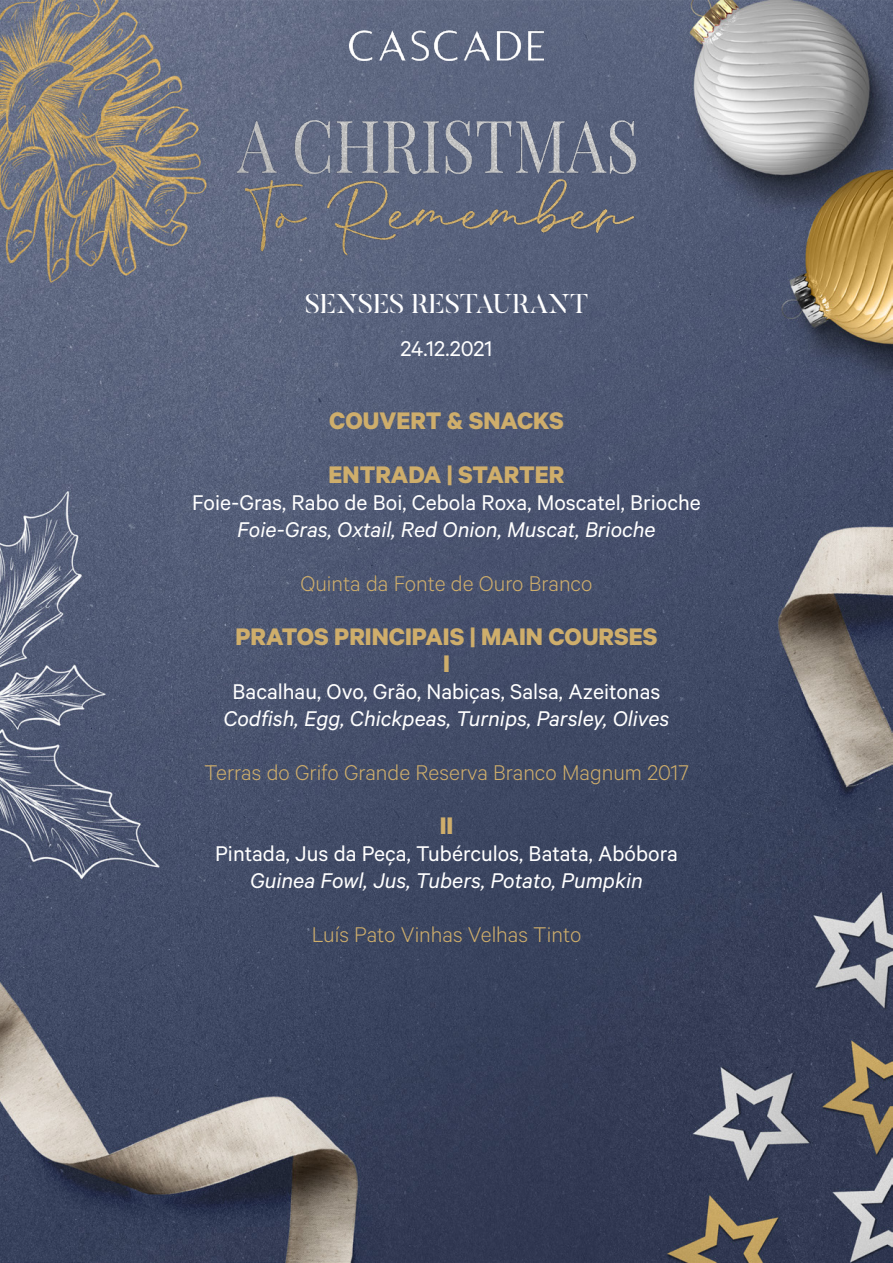
<style>
.page{position:relative;width:893px;height:1263px;background:#fff}
.page>*{position:absolute;margin:0;border:0;box-sizing:border-box;transform-origin:0 0}
.t1{font:700 27px "Calibre";color:#cfae6b}
.t2{font:27px "Butler Stencil";color:#fff}
.t3{font:24px "Calibre";color:#fff}
.t4{font:italic 24px "Calibre";color:#fff}
.t5{font:300 24px "Calibre";color:#cfae6b}
</style>
<div class="page">
<img style="left:0;top:0;width:893px;height:1263px">
<img style="left:208px;top:96px;width:477px;height:182px">
<img style="left:349px;top:30px;width:195px;height:31px">
<p class="t2" style="left:305px;top:287px;width:284px">SENSES RESTAURANT</p>
<p class="t3" style="left:400px;top:334px;width:94px">24.12.2021</p>
<p class="t1" style="left:329px;top:404px;width:236px">COUVERT &amp; SNACKS</p>
<p class="t1" style="left:329px;top:458px;width:237px">ENTRADA | STARTER</p>
<p class="t3" style="left:192px;top:488px;width:510px">Foie-Gras, Rabo de Boi, Cebola Roxa, Moscatel, Brioche</p>
<p class="t4" style="left:237px;top:515px;width:420px">Foie-Gras, Oxtail, Red Onion, Muscat, Brioche</p>
<p class="t5" style="left:301px;top:569px;width:293px">Quinta da Fonte de Ouro Branco</p>
<p class="t1" style="left:235px;top:620px;width:424px">PRATOS PRINCIPAIS | MAIN COURSES</p>
<p class="t1" style="left:443px;top:647px;width:8px">I</p>
<p class="t3" style="left:233px;top:677px;width:429px">Bacalhau, Ovo, Grão, Nabiças, Salsa, Azeitonas</p>
<p class="t4" style="left:223px;top:704px;width:448px">Codfish, Egg, Chickpeas, Turnips, Parsley, Olives</p>
<p class="t5" style="left:204px;top:758px;width:486px">Terras do Grifo Grande Reserva Branco Magnum 2017</p>
<p class="t1" style="left:440px;top:809px;width:15px">II</p>
<p class="t3" style="left:215px;top:839px;width:464px">Pintada, Jus da Peça, Tubérculos, Batata, Abóbora</p>
<p class="t4" style="left:250px;top:866px;width:394px">Guinea Fowl, Jus, Tubers, Potato, Pumpkin</p>
<p class="t5" style="left:312px;top:920px;width:271px">Luís Pato Vinhas Velhas Tinto</p>
</div>
